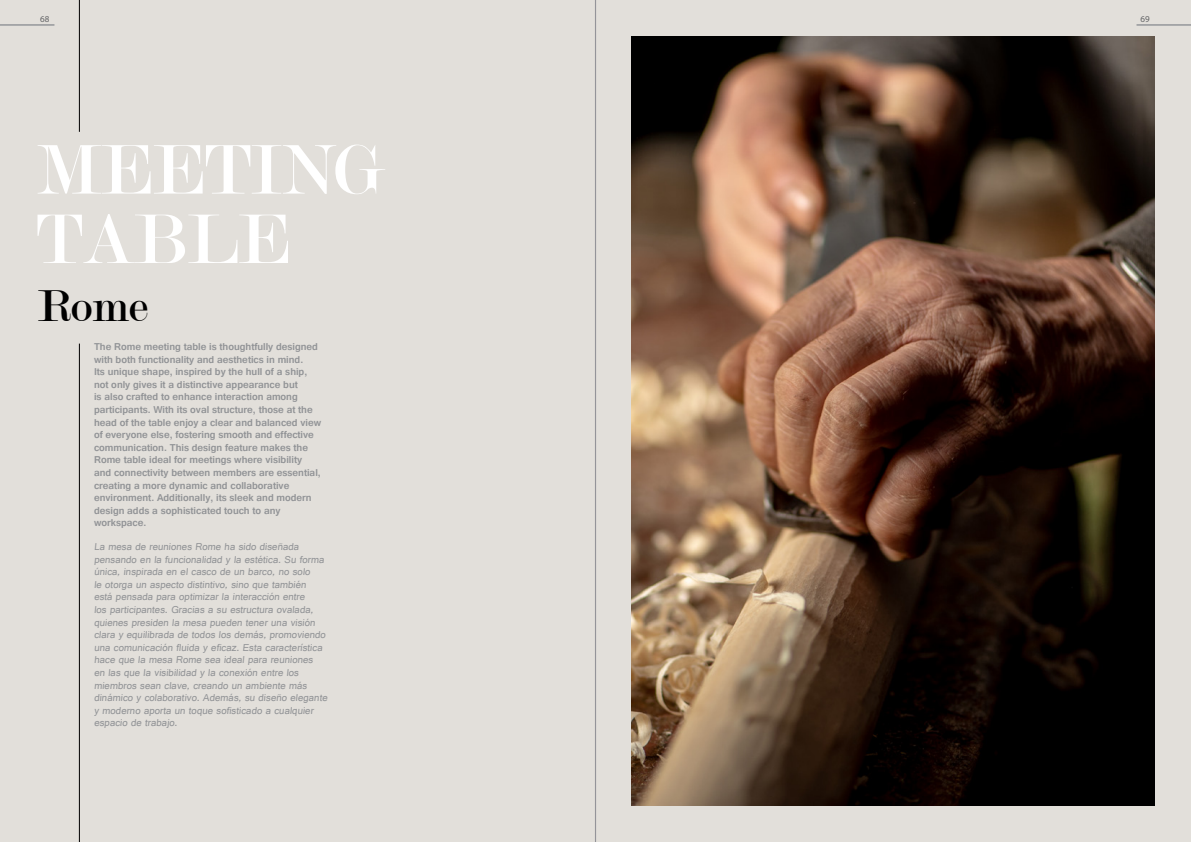
<style>
.page{position:relative;width:1191px;height:842px;background:#e2dfda}
.page>*{position:absolute;margin:0;border:0;box-sizing:border-box;transform-origin:0 0}
.t1{font:48px "Modern";color:#000}
.t2{font:10.5px/12.6px "Gautami";color:#919396}
.t3{font:700 10.5px/12.6px "Gautami";color:#919396}
.t4{font:9px "Myriad Pro";color:#636466}
</style>
<div class="page">
<hr style="left:0;top:25px;width:54px;height:1px;background:#95979a">
<hr style="left:1136px;top:25px;width:55px;height:1px;background:#95979a">
<svg style="left:38px;top:214px;width:250px;height:49px"></svg>
<svg style="left:38px;top:145px;width:347px;height:49px"></svg>
<hr style="left:79px;top:344px;width:1px;height:498px;background:#000">
<hr style="left:79px;top:0;width:1px;height:132px;background:#000">
<hr style="left:595px;top:0;width:1px;height:842px;background:#949499">
<img style="left:632px;top:36px;width:523px;height:770px">
<p class="t4" style="left:40px;top:14px;width:11px">68</p>
<p class="t4" style="left:1140px;top:14px;width:11px">69</p>
<h1 class="t1" style="left:38px;top:281px;width:112px">Rome</h1>
<p class="t3" style="left:94px;top:340px;width:229px">The Rome meeting table is thoughtfully designed with both functionality and aesthetics in mind.<br>Its unique shape, inspired by the hull of a ship, not only gives it a distinctive appearance but<br>is also crafted to enhance interaction among participants. With its oval structure, those at the head of the table enjoy a clear and balanced view of everyone else, fostering smooth and effective communication. This design feature makes the Rome table ideal for meetings where visibility and connectivity between members are essential, creating a more dynamic and collaborative environment. Additionally, its sleek and modern design adds a sophisticated touch to any workspace.</p>
<p class="t2" style="left:94px;top:540px;width:237px">La mesa de reuniones Rome ha sido diseñada pensando en la funcionalidad y la estética. Su forma única, inspirada en el casco de un barco, no solo<br>le otorga un aspecto distintivo, sino que también está pensada para optimizar la interacción entre<br>los participantes. Gracias a su estructura ovalada, quienes presiden la mesa pueden tener una visión clara y equilibrada de todos los demás, promoviendo una comunicación fluida y eficaz. Esta característica hace que la mesa Rome sea ideal para reuniones en las que la visibilidad y la conexión entre los miembros sean clave, creando un ambiente más dinámico y colaborativo. Además, su diseño elegante y moderno aporta un toque sofisticado a cualquier espacio de trabajo.</p>
</div>
